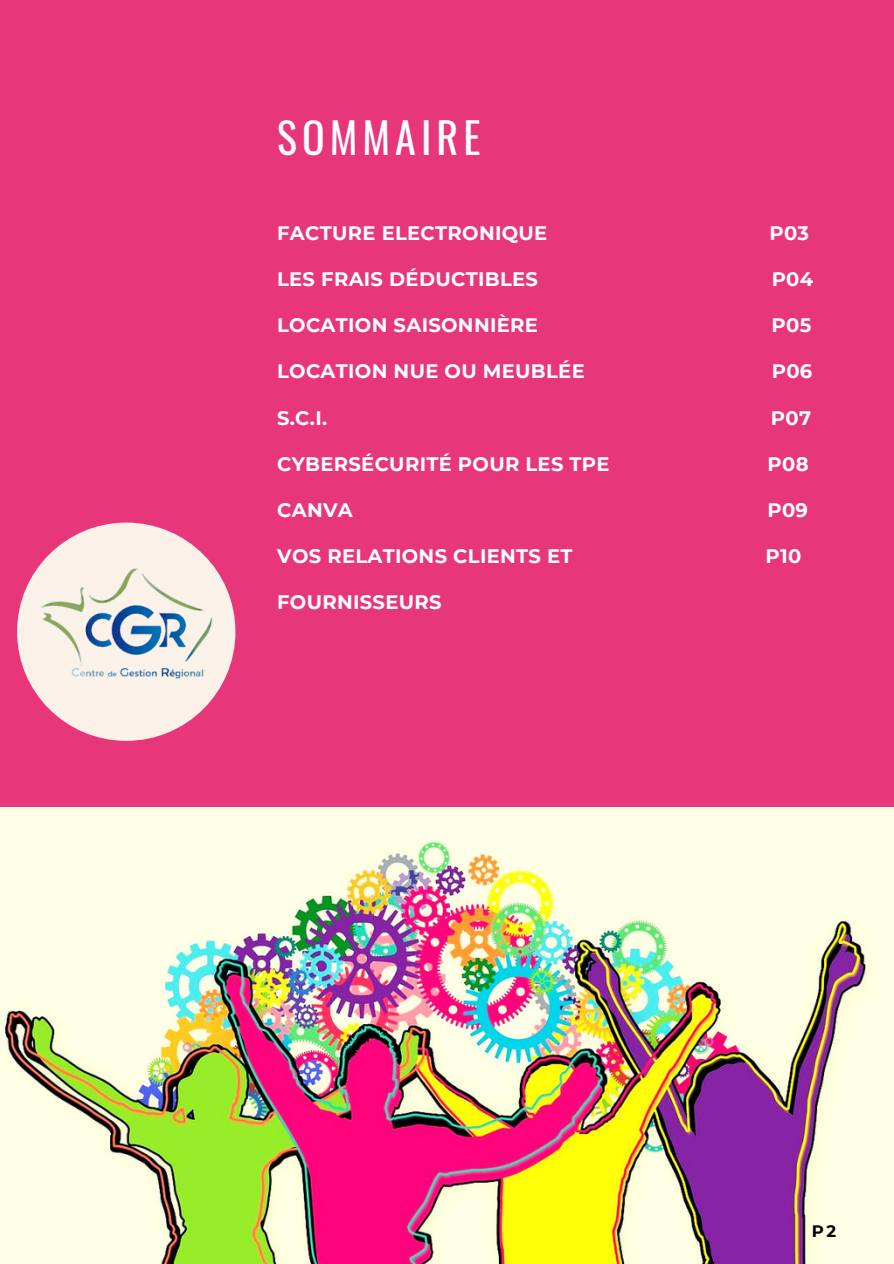
<style>
.page{position:relative;width:894px;height:1264px;background:#fff}
.page>*{position:absolute;margin:0;border:0;box-sizing:border-box;transform-origin:0 0}
.t1{font:42px "Oswald";letter-spacing:.12em;color:#fff}
.t2{font:700 19.5px "Montserrat";letter-spacing:.015em;color:#fff}
.t3{font:700 16.5px "Montserrat";color:#000}
</style>
<div class="page">
<div style="left:0;top:0;width:893px;height:1263px;background:#e7377a"></div>
<div style="left:17px;top:522px;width:218px;height:219px;background:#faf2e9;border-radius:50%"></div>
<img style="left:35px;top:565px;width:182px;height:114px">
<img style="left:0;top:807px;width:893px;height:455px">
<p class="t1" style="left:277px;top:105px;width:205px">SOMMAIRE</p>
<p class="t2" style="left:277px;top:221px;width:272px">FACTURE ELECTRONIQUE</p>
<p class="t2" style="left:769px;top:221px;width:41px">P03</p>
<p class="t2" style="left:277px;top:267px;width:262px">LES FRAIS DÉDUCTIBLES</p>
<p class="t2" style="left:771px;top:267px;width:43px">P04</p>
<p class="t2" style="left:277px;top:313px;width:262px">LOCATION SAISONNIÈRE</p>
<p class="t2" style="left:771px;top:313px;width:41px">P05</p>
<p class="t2" style="left:277px;top:359px;width:309px">LOCATION NUE OU MEUBLÉE</p>
<p class="t2" style="left:771px;top:359px;width:42px">P06</p>
<p class="t2" style="left:277px;top:406px;width:52px">S.C.I.</p>
<p class="t2" style="left:770px;top:406px;width:42px">P07</p>
<p class="t2" style="left:277px;top:452px;width:334px">CYBERSÉCURITÉ POUR LES TPE</p>
<p class="t2" style="left:767px;top:452px;width:42px">P08</p>
<p class="t2" style="left:277px;top:498px;width:77px">CANVA</p>
<p class="t2" style="left:767px;top:498px;width:42px">P09</p>
<p class="t2" style="left:277px;top:544px;width:297px">VOS RELATIONS CLIENTS ET</p>
<p class="t2" style="left:765px;top:544px;width:37px">P10</p>
<p class="t2" style="left:277px;top:590px;width:166px">FOURNISSEURS</p>
<p class="t3" style="left:811px;top:1220px;width:26px">P2</p>
</div>
